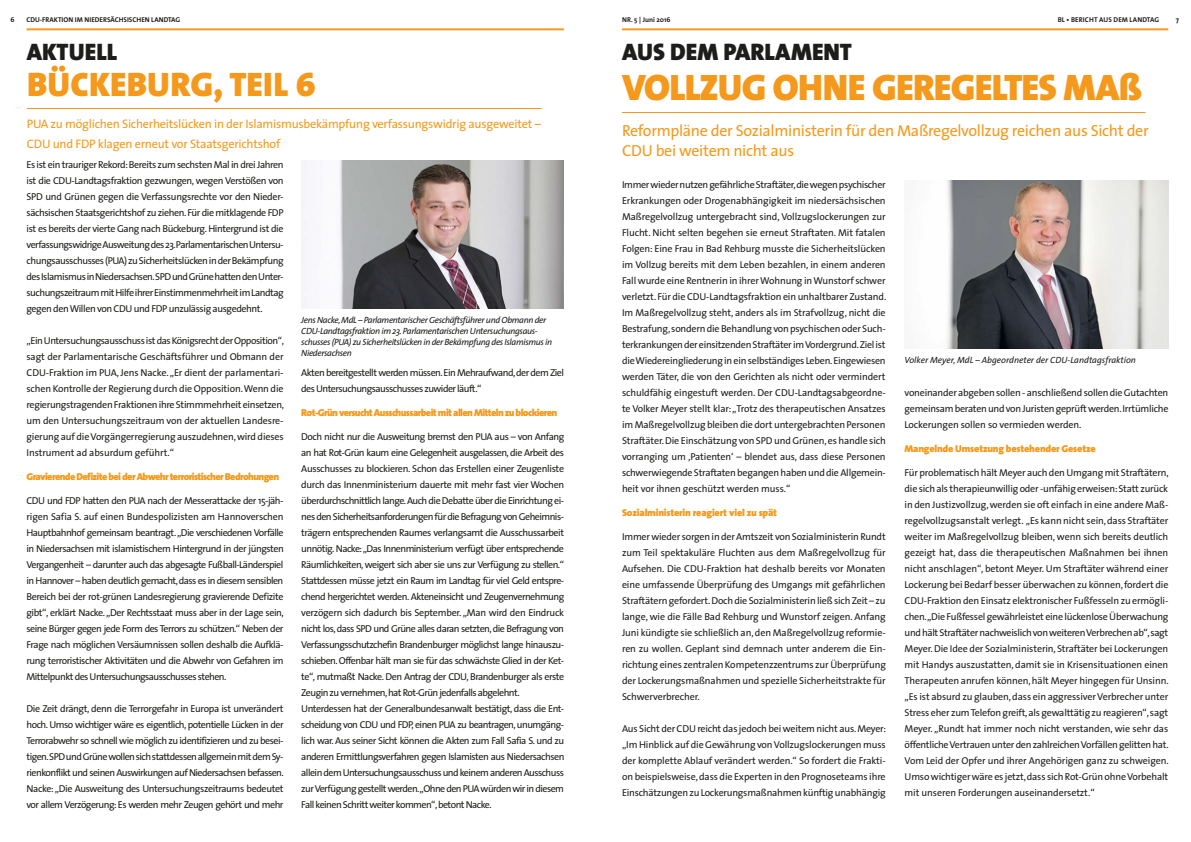
<style>
.page{position:relative;width:1191px;height:842px;background:#fff}
.page>*{position:absolute;margin:0;border:0;box-sizing:border-box;transform-origin:0 0}
.t1{font:37px "The Sans Black Caps";letter-spacing:-.02em;color:#f5991c}
.t2{font:34.2px "The Sans Black Caps";letter-spacing:.005em;color:#f5991c}
.t3{font:24px "The Sans Black Caps";color:#1d1d1b}
.t4{font:16px/20px "The Sans";letter-spacing:-.02em;color:#f5991c}
.t5{font:12.3px/20px "The Sans";letter-spacing:-.02em;color:#f5991c}
.t6{font:10px/16px "The Sans";letter-spacing:-.04em;color:#1d1d1b;text-align:justify}
.t7{font:900 10px "The Sans";letter-spacing:-.06em;color:#f5991c}
.t8{font:900 10px "The Sans";letter-spacing:-.02em;color:#f5991c}
.t9{font:italic 9px/11px "The Sans";letter-spacing:-.04em;color:#1d1d1b}
.t10{font:italic 9px "The Sans";color:#1d1d1b}
.t11{font:700 7px "The Sans";color:#1d1d1b}
.t12{font:700 7px "The Sans";letter-spacing:.02em;color:#1d1d1b}
.s1{font-family:"The Sans";font-weight:900}
</style>
<div class="page">
<hr style="left:27px;top:28px;width:537px;height:2px;background:#f5991c">
<hr style="left:622px;top:28px;width:546px;height:2px;background:#f5991c">
<hr style="left:27px;top:108px;width:514px;height:1px;background:#f5991c">
<img style="left:301px;top:160px;width:263px;height:148px">
<hr style="left:622px;top:112px;width:523px;height:1px;background:#f5991c">
<img style="left:907px;top:180px;width:261px;height:168px">
<p class="t11" style="left:10px;top:14px;width:6px">6</p>
<p class="t11" style="left:27px;top:14px;width:155px">CDU-FRAKTION IM NIEDERSÄCHSISCHEN LANDTAG</p>
<p class="t11" style="left:622px;top:14px;width:50px">NR. 5 | Juni 2016</p>
<p class="t12" style="left:1057px;top:14px;width:103px">BL • BERICHT AUS DEM LANDTAG</p>
<p class="t11" style="left:1176px;top:14px;width:5px">7</p>
<p class="t3" style="left:27px;top:32px;width:92px">AKTUELL</p>
<p class="t2" style="left:27px;top:55px;width:290px">BÜCKEBURG, TEIL 6</p>
<p class="t5" style="left:27px;top:113px;width:515px">PUA zu möglichen Sicherheitslücken in der Islamismusbekämpfung verfassungswidrig ausgeweitet –<br>CDU und FDP klagen erneut vor Staatsgerichtshof</p>
<p class="t6" style="left:27px;top:156px;width:259px">Es ist ein trauriger Rekord: Bereits zum sechsten Mal in drei Jahren ist die CDU-Landtagsfraktion gezwungen, wegen Verstößen von SPD und Grünen gegen die Verfassungsrechte vor den Nieder&shy;sächsischen Staatsgerichtshof zu ziehen. Für die mitklagende FDP ist es bereits der vierte Gang nach Bückeburg. Hintergrund ist die verfassungswidrige Ausweitung des 23.Parlamentarischen Untersu&shy;chungsausschusses (PUA) zu Sicherheitslücken in der Bekämpfung des Islamismus in Niedersachsen.SPD und Grüne hatten den Unter&shy;suchungszeitraum mit Hilfe ihrer Einstimmenmehrheit im Landtag gegen den Willen von CDU und FDP unzulässig ausgedehnt.</p>
<p class="t6" style="left:27px;top:332px;width:259px">„Ein Untersuchungsausschuss ist das Königsrecht der Opposition“, sagt der Parlamentarische Geschäftsführer und Obmann der CDU-Fraktion im PUA, Jens Nacke. „Er dient der parlamentari&shy;schen Kontrolle der Regierung durch die Opposition. Wenn die regierungstragenden Fraktionen ihre Stimmmehrheit einsetzen, um den Untersuchungszeitraum von der aktuellen Landesre&shy;gierung auf die Vorgängerregierung auszudehnen, wird dieses Instrument ad absurdum geführt.“</p>
<p class="t7" style="left:27px;top:468px;width:254px">Gravierende Defizite bei der Abwehr terroristischer Bedrohungen</p>
<p class="t6" style="left:27px;top:492px;width:259px">CDU und FDP hatten den PUA nach der Messerattacke der 15-jäh&shy;rigen Safia S. auf einen Bundespolizisten am Hannoverschen Hauptbahnhof gemeinsam beantragt. „Die verschiedenen Vorfälle in Niedersachsen mit islamistischem Hintergrund in der jüngsten Vergangenheit – darunter auch das abgesagte Fußball-Länderspiel in Hannover – haben deutlich gemacht, dass es in diesem sensiblen Bereich bei der rot-grünen Landesregierung gravierende Defizite gibt“, erklärt Nacke. „Der Rechtsstaat muss aber in der Lage sein, seine Bürger gegen jede Form des Terrors zu schützen.“ Neben der Frage nach möglichen Versäumnissen sollen deshalb die Aufklä&shy;rung terroristischer Aktivitäten und die Abwehr von Gefahren im Mittelpunkt des Untersuchungsausschusses stehen.</p>
<p class="t6" style="left:27px;top:700px;width:259px">Die Zeit drängt, denn die Terrorgefahr in Europa ist unverändert hoch. Umso wichtiger wäre es eigentlich, potentielle Lücken in der Terrorabwehr so schnell wie möglich zu identifizieren und zu besei&shy;tigen.SPD und Grüne wollen sich stattdessen allgemein mit dem Sy&shy;rienkonflikt und seinen Auswirkungen auf Niedersachsen befassen.<br>Nacke: „Die Ausweitung des Untersuchungszeitraums bedeutet vor allem Verzögerung: Es werden mehr Zeugen gehört und mehr</p>
<p class="t9" style="left:301px;top:314px;width:252px">Jens Nacke, MdL – Parlamentarischer Geschäftsführer und Obmann der CDU-Landtagsfraktion im 23. Parlamentarischen Untersuchungsaus&shy;schusses (PUA) zu Sicherheitslücken in der Bekämpfung des Islamismus in Niedersachsen</p>
<p class="t6" style="left:301px;top:364px;width:264px">Akten bereitgestellt werden müssen. Ein Mehraufwand, der dem Ziel des Untersuchungsausschusses zuwider läuft.“</p>
<p class="t7" style="left:301px;top:404px;width:258px">Rot-Grün versucht Ausschussarbeit mit allen Mitteln zu blockieren</p>
<p class="t6" style="left:301px;top:428px;width:264px">Doch nicht nur die Ausweitung bremst den PUA aus – von Anfang an hat Rot-Grün kaum eine Gelegenheit ausgelassen, die Arbeit des Ausschusses zu blockieren. Schon das Erstellen einer Zeugenliste durch das Innenministerium dauerte mit mehr fast vier Wochen überdurchschnittlich lange. Auch die Debatte über die Einrichtung ei&shy;nes den Sicherheitsanforderungen für die Befragung von Geheimnis&shy;trägern entsprechenden Raumes verlangsamt die Ausschussarbeit unnötig. Nacke:„Das Innenministerium verfügt über entsprechende Räumlichkeiten, weigert sich aber sie uns zur Verfügung zu stellen.“ Stattdessen müsse jetzt ein Raum im Landtag für viel Geld entspre&shy;chend hergerichtet werden. Akteneinsicht und Zeugenvernehmung verzögern sich dadurch bis September. „Man wird den Eindruck nicht los, dass SPD und Grüne alles daran setzten, die Befragung von Verfassungsschutzchefin Brandenburger möglichst lange hinauszu&shy;schieben. Offenbar hält man sie für das schwächste Glied in der Ket&shy;te“, mutmaßt Nacke. Den Antrag der CDU, Brandenburger als erste Zeugin zu vernehmen, hat Rot-Grün jedenfalls abgelehnt.</p>
<p class="t6" style="left:301px;top:700px;width:265px">Unterdessen hat der Generalbundesanwalt bestätigt, dass die Ent&shy;scheidung von CDU und FDP, einen PUA zu beantragen, unumgäng&shy;lich war. Aus seiner Sicht können die Akten zum Fall Safia S. und zu anderen Ermittlungsverfahren gegen Islamisten aus Niedersachsen allein dem Untersuchungsausschuss und keinem anderen Ausschuss zur Verfügung gestellt werden.„Ohne den PUA würden wir in diesem Fall keinen Schritt weiter kommen“, betont Nacke.</p>
<p class="t3" style="left:622px;top:32px;width:231px">AUS DEM PARLAMENT</p>
<p class="t1" style="left:622px;top:56px;width:521px">VOLLZUG OHNE GEREGELTES MA<span class="s1">ß</span></p>
<p class="t4" style="left:622px;top:120px;width:528px">Reformpläne der Sozialministerin für den Maßregelvollzug reichen aus Sicht der<br>CDU bei weitem nicht aus</p>
<p class="t6" style="left:622px;top:176px;width:266px">Immer wieder nutzen gefährliche Straftäter,die wegen psychischer Erkrankungen oder Drogenabhängigkeit im niedersächsischen Maßregelvollzug untergebracht sind, Vollzugslockerungen zur Flucht. Nicht selten begehen sie erneut Straftaten. Mit fatalen Folgen: Eine Frau in Bad Rehburg musste die Sicherheitslücken im Vollzug bereits mit dem Leben bezahlen, in einem anderen Fall wurde eine Rentnerin in ihrer Wohnung in Wunstorf schwer verletzt. Für die CDU-Landtagsfraktion ein unhaltbarer Zustand.</p>
<p class="t6" style="left:622px;top:304px;width:265px">Im Maßregelvollzug steht, anders als im Strafvollzug, nicht die Bestrafung, sondern die Behandlung von psychischen oder Such&shy;terkrankungen der einsitzenden Straftäter im Vordergrund. Ziel ist die Wiedereingliederung in ein selbständiges Leben. Eingewiesen werden Täter, die von den Gerichten als nicht oder vermindert schuldfähig eingestuft werden. Der CDU-Landtagsabgeordne&shy;te Volker Meyer stellt klar: „Trotz des therapeutischen Ansatzes im Maßregelvollzug bleiben die dort untergebrachten Personen Straftäter. Die Einschätzung von SPD und Grünen, es handle sich vorranging um ‚Patienten‘ – blendet aus, dass diese Personen schwerwiegende Straftaten begangen haben und die Allgemein&shy;heit vor ihnen geschützt werden muss.“</p>
<p class="t8" style="left:622px;top:504px;width:157px">Sozialministerin reagiert viel zu spät</p>
<p class="t6" style="left:622px;top:528px;width:265px">Immer wieder sorgen in der Amtszeit von Sozialministerin Rundt zum Teil spektakuläre Fluchten aus dem Maßregelvollzug für Aufsehen. Die CDU-Fraktion hat deshalb bereits vor Monaten eine umfassende Überprüfung des Umgangs mit gefährlichen Straftätern gefordert. Doch die Sozialministerin ließ sich Zeit – zu lange, wie die Fälle Bad Rehburg und Wunstorf zeigen. Anfang Juni kündigte sie schließlich an, den Maßregelvollzug reformie&shy;ren zu wollen. Geplant sind demnach unter anderem die Ein&shy;richtung eines zentralen Kompetenzzentrums zur Überprüfung der Lockerungsmaßnahmen und spezielle Sicherheitstrakte für Schwerverbrecher.</p>
<p class="t6" style="left:622px;top:720px;width:266px">Aus Sicht der CDU reicht das jedoch bei weitem nicht aus. Meyer: „Im Hinblick auf die Gewährung von Vollzugslockerungen muss der komplette Ablauf verändert werden.“ So fordert die Frakti&shy;on beispielsweise, dass die Experten in den Prognoseteams ihre Einschätzungen zu Lockerungsmaßnahmen künftig unabhängig</p>
<p class="t10" style="left:904px;top:352px;width:233px">Volker Meyer, MdL – Abgeordneter der CDU-Landtagsfraktion</p>
<p class="t6" style="left:904px;top:384px;width:265px">voneinander abgeben sollen - anschließend sollen die Gutachten gemeinsam beraten und von Juristen geprüft werden. Irrtümliche Lockerungen sollen so vermieden werden.</p>
<p class="t8" style="left:904px;top:440px;width:193px">Mangelnde Umsetzung bestehender Gesetze</p>
<p class="t6" style="left:904px;top:464px;width:266px">Für problematisch hält Meyer auch den Umgang mit Straftätern, die sich als therapieunwillig oder -unfähig erweisen: Statt zurück in den Justizvollzug, werden sie oft einfach in eine andere Maß&shy;regelvollzugsanstalt verlegt. „Es kann nicht sein, dass Straftäter weiter im Maßregelvollzug bleiben, wenn sich bereits deutlich gezeigt hat, dass die therapeutischen Maßnahmen bei ihnen nicht anschlagen“, betont Meyer. Um Straftäter während einer Lockerung bei Bedarf besser überwachen zu können, fordert die CDU-Fraktion den Einsatz elektronischer Fußfesseln zu ermögli&shy;chen. „Die Fußfessel gewährleistet eine lückenlose Überwachung und hält Straftäter nachweislich von weiteren Verbrechen ab“,sagt Meyer. Die Idee der Sozialministerin, Straftäter bei Lockerungen mit Handys auszustatten, damit sie in Krisensituationen einen Therapeuten anrufen können, hält Meyer hingegen für Unsinn. „Es ist absurd zu glauben, dass ein aggressiver Verbrecher unter Stress eher zum Telefon greift, als gewalttätig zu reagieren“, sagt Meyer. „Rundt hat immer noch nicht verstanden, wie sehr das öffentliche Vertrauen unter den zahlreichen Vorfällen gelitten hat.<br>Vom Leid der Opfer und ihrer Angehörigen ganz zu schweigen.<br>Umso wichtiger wäre es jetzt, dass sich Rot-Grün ohne Vorbehalt mit unseren Forderungen auseinandersetzt.“</p>
</div>
